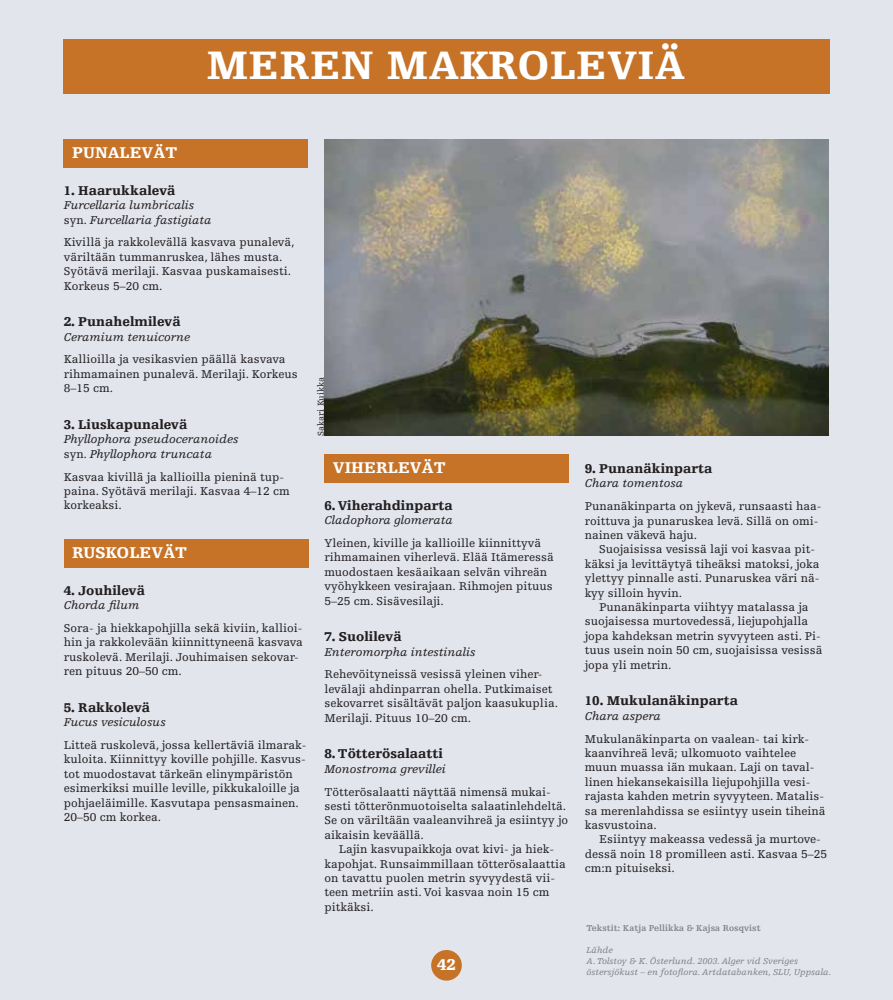
<style>
.page{position:relative;width:893px;height:1000px;background:#fff}
.page>*{position:absolute;margin:0;border:0;box-sizing:border-box;transform-origin:0 0}
.t1{font:900 42px "Egyptienne F";letter-spacing:.01em;color:#fff}
.t2{font:900 16.5px "Egyptienne F";color:#fff}
.t3{font:900 13.5px "Egyptienne F";color:#231f20}
.t4{font:12px/14.4px "Egyptienne F";color:#231f20}
.t5{font:italic 12px/14.4px "Egyptienne F";color:#231f20}
.t6{font:italic 9px/10.8px "Egyptienne F";color:#808285}
.t7{font:700 9px "Egyptienne F";color:#808285}
.t8{font:9px "Egyptienne F";color:#231f20}
.s1{font-style:normal}
</style>
<div class="page">
<div style="left:0;top:0;width:893px;height:999px;background:#e2e5ec"></div>
<div style="left:63px;top:39px;width:766px;height:54px;background:#c67227"></div>
<hr style="left:892px;top:0;width:1px;height:999px;background:#c67227">
<div style="left:64px;top:139px;width:244px;height:29px;background:#c67227"></div>
<div style="left:324px;top:454px;width:244px;height:29px;background:#c67227"></div>
<div style="left:431px;top:949px;width:31px;height:31px;background:#c67227;border-radius:50%"></div>
<div style="left:64px;top:538px;width:244px;height:29px;background:#c67227"></div>
<img style="left:325px;top:139px;width:504px;height:297px">
<h1 class="t1" style="left:207px;top:42px;width:480px">meren Makroleviä</h1>
<h2 class="t2" style="left:72px;top:143px;width:102px">Punalevät</h2>
<p class="t3" style="left:64px;top:183px;width:113px">1. Haarukkalevä</p>
<p class="t5" style="left:64px;top:198px;width:149px">Furcellaria lumbricalis <span class="s1">syn</span>. Furcellaria fastigiata</p>
<p class="t4" style="left:64px;top:235px;width:232px">Kivillä ja rakkolevällä kasvava punalevä, väriltään tummanruskea, lähes musta.<br>Syötävä merilaji. Kasvaa puskamaisesti.<br>Korkeus 5–20 cm.</p>
<p class="t3" style="left:64px;top:314px;width:118px">2. Punahelmilevä</p>
<p class="t5" style="left:64px;top:329px;width:128px">Ceramium tenuicorne</p>
<p class="t4" style="left:64px;top:352px;width:236px">Kallioilla ja vesikasvien päällä kasvava rihmamainen punalevä. Merilaji. Korkeus<br>8–15 cm.</p>
<p class="t3" style="left:64px;top:417px;width:125px">3. Liuskapunalevä</p>
<p class="t5" style="left:64px;top:432px;width:176px">Phyllophora pseudoceranoides <span class="s1">syn</span>. Phyllophora truncata</p>
<p class="t4" style="left:64px;top:469px;width:228px">Kasvaa kivillä ja kallioilla pieninä tup&shy;paina. Syötävä merilaji. Kasvaa 4–12 cm korkeaksi.</p>
<h2 class="t2" style="left:72px;top:543px;width:112px">Ruskolevät</h2>
<p class="t3" style="left:64px;top:582px;width:83px">4. Jouhilevä</p>
<p class="t5" style="left:64px;top:598px;width:77px">Chorda filum</p>
<p class="t4" style="left:64px;top:620px;width:241px">Sora- ja hiekkapohjilla sekä kiviin, kallioi&shy;hin ja rakkolevään kiinnittyneenä kasvava ruskolevä. Merilaji. Jouhimaisen sekovar&shy;ren pituus 20–50 cm.</p>
<p class="t3" style="left:64px;top:699px;width:88px">5. Rakkolevä</p>
<p class="t5" style="left:64px;top:715px;width:103px">Fucus vesiculosus</p>
<p class="t4" style="left:64px;top:737px;width:244px">Litteä ruskolevä, jossa kellertäviä ilmarak&shy;kuloita. Kiinnittyy koville pohjille. Kasvus&shy;tot muodostavat tärkeän elinympäristön esimerkiksi muille leville, pikkukaloille ja pohjaeläimille. Kasvutapa pensasmainen.<br>20–50 cm korkea.</p>
<p class="t8" style="left:316px;top:436px;width:60px;rotate:-90deg">Sakari Kuikka</p>
<h2 class="t2" style="left:333px;top:458px;width:110px">Viherlevät</h2>
<p class="t3" style="left:324px;top:497px;width:130px">6. Viherahdinparta</p>
<p class="t5" style="left:324px;top:513px;width:130px">Cladophora glomerata</p>
<p class="t4" style="left:324px;top:536px;width:231px">Yleinen, kiville ja kallioille kiinnittyvä rihmamainen viherlevä. Elää Itämeressä muodostaen kesäaikaan selvän vihreän vyöhykkeen vesirajaan. Rihmojen pituus 5–25 cm. Sisävesilaji.</p>
<p class="t3" style="left:324px;top:629px;width:79px">7. Suolilevä</p>
<p class="t5" style="left:324px;top:644px;width:153px">Enteromorpha intestinalis</p>
<p class="t4" style="left:324px;top:667px;width:235px">Rehevöityneissä vesissä yleinen viher&shy;levälaji ahdinparran ohella. Putkimaiset sekovarret sisältävät paljon kaasukuplia.<br>Merilaji. Pituus 10–20 cm.</p>
<p class="t3" style="left:324px;top:746px;width:120px">8. Tötterösalaatti</p>
<p class="t5" style="left:324px;top:761px;width:123px">Monostroma grevillei</p>
<p class="t4" style="left:324px;top:784px;width:245px">Tötterösalaatti näyttää nimensä mukai&shy;sesti tötterönmuotoiselta salaatinlehdeltä.<br>Se on väriltään vaaleanvihreä ja esiintyy jo aikaisin keväällä.</p>
<p class="t4" style="left:324px;top:842px;width:243px;text-indent:14px">Lajin kasvupaikkoja ovat kivi- ja hiek&shy;kapohjat. Runsaimmillaan tötterösalaattia on tavattu puolen metrin syvyydestä vii&shy;teen metriin asti. Voi kasvaa noin 15 cm pitkäksi.</p>
<h2 class="t2" style="left:437px;top:955px;width:20px">42</h2>
<p class="t3" style="left:585px;top:461px;width:129px">9. Punanäkinparta</p>
<p class="t5" style="left:585px;top:476px;width:100px">Chara tomentosa</p>
<p class="t4" style="left:585px;top:499px;width:238px">Punanäkinparta on jykevä, runsaasti haa&shy;roittuva ja punaruskea levä. Sillä on omi&shy;nainen väkevä haju.</p>
<p class="t4" style="left:585px;top:542px;width:236px;text-indent:14px">Suojaisissa vesissä laji voi kasvaa pit&shy;käksi ja levittäytyä tiheäksi matoksi, joka ylettyy pinnalle asti. Punaruskea väri nä&shy;kyy silloin hyvin.</p>
<p class="t4" style="left:585px;top:600px;width:239px;text-indent:14px">Punanäkinparta viihtyy matalassa ja suojaisessa murtovedessä, liejupohjalla jopa kahdeksan metrin syvyyteen asti. Pi&shy;tuus usein noin 50 cm, suojaisissa vesissä jopa yli metrin.</p>
<p class="t3" style="left:585px;top:693px;width:155px">10. Mukulanäkinparta</p>
<p class="t5" style="left:585px;top:708px;width:78px">Chara aspera</p>
<p class="t4" style="left:585px;top:731px;width:242px">Mukulanäkinparta on vaalean- tai kirk&shy;kaanvihreä levä; ulkomuoto vaihtelee muun muassa iän mukaan. Laji on taval&shy;linen hiekansekaisilla liejupohjilla vesi&shy;rajasta kahden metrin syvyyteen. Matalis&shy;sa merenlahdissa se esiintyy usein tiheinä kasvustoina.</p>
<p class="t4" style="left:585px;top:832px;width:244px;text-indent:14px">Esiintyy makeassa vedessä ja murtove&shy;dessä noin 18 promilleen asti. Kasvaa 5–25 cm:n pituiseksi.</p>
<p class="t7" style="left:587px;top:923px;width:176px">Tekstit: Katja Pellikka &amp; Kajsa Rosqvist</p>
<p class="t6" style="left:587px;top:944px;width:246px">Lähde<br>A. Tolstoy &amp; K. Österlund. 2003. Alger vid Sveriges östersjökust – en fotoflora. Artdatabanken, SLU, Uppsala.</p>
</div>
